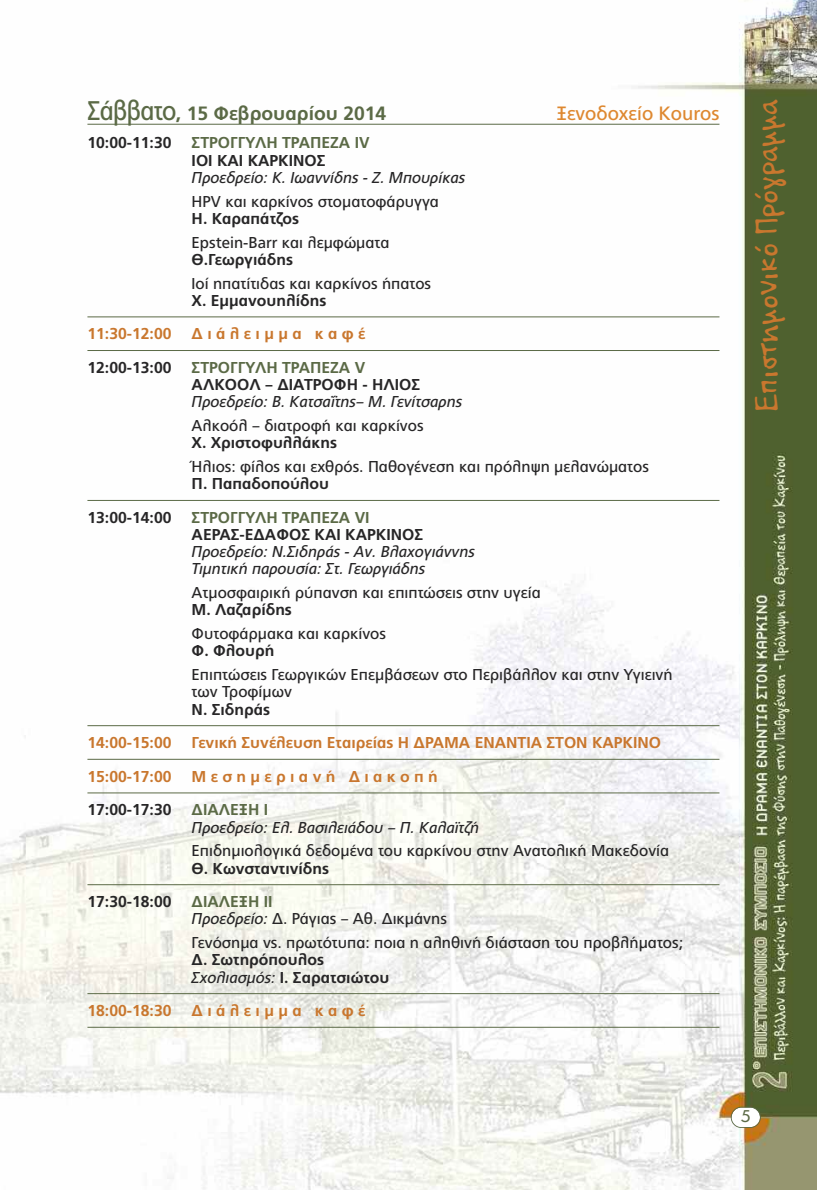
<style>
.page{position:relative;width:817px;height:1190px;background:#fff}
.page>*{position:absolute;margin:0;border:0;box-sizing:border-box;transform-origin:0 0}
.t1{font:300 35px "PF Papernote";color:#c9772e}
.t2{font:700 19.25px "PF Catalog";color:#5b6a46}
.t3{font:19.25px "PF Catalog";color:#de8830}
.t4{font:15.75px/17.2px "PF Catalog";color:#272627}
.t5{font:700 15.75px/17.2px "PF Catalog";color:#272627}
.t6{font:italic 15.75px/17.2px "PF Catalog";color:#272627}
.t7{font:700 15.75px "PF Catalog";color:#c9772e}
.t8{font:700 15.75px "PF Catalog";color:#5b6a46}
.t9{font:700 15.75px "PF Catalog";letter-spacing:.28em;color:#c9772e}
.t10{font:15.75px "Art Futur H Medium";color:#5b6a46}
.s1{font-weight:400;font-size:26.95px}
.s2{font-weight:700;color:#5b6a46}
.s3{font-style:italic}
.s4{font-weight:400;font-style:italic}
</style>
<div class="page">
<img style="left:0;top:0;width:817px;height:1189px">
<div style="left:731px;top:1107px;width:29px;height:19px;background:#fff;border-radius:10px"></div>
<div style="left:731px;top:1106px;width:30px;height:21px;border:2px solid #5b6a46;border-radius:11px"></div>
<hr style="left:87px;top:124px;width:632px;height:1px;background:#5b6a46">
<hr style="left:87px;top:316px;width:632px;height:1px;background:#5b6a46">
<hr style="left:87px;top:350px;width:632px;height:1px;background:#5b6a46">
<hr style="left:87px;top:500px;width:632px;height:1px;background:#5b6a46">
<hr style="left:87px;top:725px;width:632px;height:1px;background:#5b6a46">
<hr style="left:87px;top:758px;width:632px;height:1px;background:#5b6a46">
<hr style="left:87px;top:792px;width:632px;height:1px;background:#5b6a46">
<hr style="left:87px;top:884px;width:632px;height:1px;background:#5b6a46">
<hr style="left:87px;top:992px;width:632px;height:1px;background:#5b6a46">
<hr style="left:87px;top:1026px;width:632px;height:1px;background:#5b6a46">
<p class="t2" style="left:87px;top:102px;width:300px"><span class="s1">Σάββατο</span>, 15 Φεβρουαρίου 2014</p>
<p class="t3" style="left:556px;top:102px;width:164px">Ξενοδοχείο Kouros</p>
<p class="t5" style="left:87px;top:134px;width:86px">10:00-11:30</p>
<p class="t8" style="left:192px;top:134px;width:179px">ΣΤΡΟΓΓΥΛΗ ΤΡΑΠΕΖΑ ΙV</p>
<p class="t5" style="left:192px;top:152px;width:135px">ΙΟΙ ΚΑΙ ΚΑΡΚΙΝΟΣ</p>
<p class="t6" style="left:192px;top:169px;width:275px">Προεδρείο: Κ. Ιωαννίδης - Ζ. Μπουρίκας</p>
<p class="t4" style="left:192px;top:193px;width:249px">HPV και καρκίνος στοµατοφάρυγγα</p>
<p class="t5" style="left:192px;top:210px;width:109px">Η. Καραπάτζος</p>
<p class="t4" style="left:192px;top:234px;width:199px">Epstein-Barr και λεµφώµατα</p>
<p class="t5" style="left:192px;top:251px;width:103px">Θ.Γεωργιάδης</p>
<p class="t4" style="left:192px;top:274px;width:241px">Ιοί ηπατίτιδας και καρκίνος ήπατος</p>
<p class="t5" style="left:192px;top:292px;width:136px">Χ. Εµµανουηλίδης</p>
<p class="t7" style="left:87px;top:324px;width:86px">11:30-12:00</p>
<p class="t9" style="left:192px;top:324px;width:175px">∆ιάλειµµα καφέ</p>
<p class="t5" style="left:87px;top:359px;width:86px">12:00-13:00</p>
<p class="t8" style="left:192px;top:358px;width:175px">ΣΤΡΟΓΓΥΛΗ ΤΡΑΠΕΖΑ V</p>
<p class="t5" style="left:192px;top:376px;width:230px">ΑΛΚΟΟΛ – ∆ΙΑΤΡΟΦΗ - ΗΛΙΟΣ</p>
<p class="t6" style="left:192px;top:393px;width:272px">Προεδρείο: Β. Κατσαΐτης– Μ. Γενίτσαρης</p>
<p class="t4" style="left:192px;top:417px;width:233px">Αλκοόλ – διατροφή και καρκίνος</p>
<p class="t5" style="left:192px;top:434px;width:147px">Χ. Χριστοφυλλάκης</p>
<p class="t4" style="left:192px;top:458px;width:459px">Ήλιος: φίλος και εχθρός. Παθογένεση και πρόληψη µελανώµατος</p>
<p class="t5" style="left:192px;top:475px;width:139px">Π. Παπαδοπούλου</p>
<p class="t5" style="left:87px;top:509px;width:86px">13:00-14:00</p>
<p class="t8" style="left:192px;top:508px;width:179px">ΣΤΡΟΓΓΥΛΗ ΤΡΑΠΕΖΑ VI</p>
<p class="t5" style="left:192px;top:526px;width:233px">ΑΕΡΑΣ-Ε∆ΑΦΟΣ ΚΑΙ ΚΑΡΚΙΝΟΣ</p>
<p class="t6" style="left:192px;top:543px;width:285px">Προεδρείο: Ν.Σιδηράς - Αν. Βλαχογιάννης<br>Τιµητική παρουσία: Στ. Γεωργιάδης</p>
<p class="t4" style="left:192px;top:584px;width:351px">Ατµοσφαιρική ρύπανση και επιπτώσεις στην υγεία</p>
<p class="t5" style="left:192px;top:601px;width:102px">Μ. Λαζαρίδης</p>
<p class="t4" style="left:192px;top:625px;width:196px">Φυτοφάρµακα και καρκίνος</p>
<p class="t5" style="left:192px;top:642px;width:84px">Φ. Φλουρή</p>
<p class="t4" style="left:192px;top:666px;width:482px">Επιπτώσεις Γεωργικών Επεµβάσεων στο Περιβάλλον και στην Υγιεινή των Τροφίµων</p>
<p class="t5" style="left:192px;top:700px;width:80px">Ν. Σιδηράς</p>
<p class="t7" style="left:87px;top:733px;width:86px">14:00-15:00</p>
<p class="t7" style="left:192px;top:733px;width:471px">Γενική Συνέλευση Εταιρείας Η ∆ΡΑΜΑ ΕΝΑΝΤΙΑ ΣΤΟΝ ΚΑΡΚΙΝΟ</p>
<p class="t7" style="left:87px;top:766px;width:86px">15:00-17:00</p>
<p class="t9" style="left:192px;top:766px;width:248px">Μεσηµεριανή ∆ιακοπή</p>
<p class="t5" style="left:87px;top:801px;width:86px">17:00-17:30</p>
<p class="t8" style="left:192px;top:800px;width:78px">∆ΙΑΛΕΞΗ Ι</p>
<p class="t6" style="left:192px;top:818px;width:289px">Προεδρείο: Ελ. Βασιλειάδου – Π. Καλαϊτζή</p>
<p class="t4" style="left:192px;top:842px;width:479px">Επιδηµιολογικά δεδοµένα του καρκίνου στην Ανατολική Μακεδονία</p>
<p class="t5" style="left:192px;top:859px;width:139px">Θ. Κωνσταντινίδης</p>
<p class="t5" style="left:87px;top:892px;width:86px">17:30-18:00</p>
<p class="t4" style="left:192px;top:893px;width:257px"><span class="s2">∆ΙΑΛΕΞΗ ΙI<br></span><span class="s3">Προεδρείο:</span> ∆. Ράγιας – Αθ. ∆ικµάνης</p>
<p class="t4" style="left:192px;top:934px;width:493px">Γενόσηµα vs. πρωτότυπα: ποια η αληθινή διάσταση του προβλήµατος;</p>
<p class="t5" style="left:192px;top:951px;width:199px">∆. Σωτηρόπουλος<br><span class="s4">Σχολιασµός:</span> Ι. Σαρατσιώτου</p>
<p class="t7" style="left:87px;top:1001px;width:86px">18:00-18:30</p>
<p class="t9" style="left:192px;top:1001px;width:175px">∆ιάλειµµα καφέ</p>
<h1 class="t1" style="left:749px;top:412px;width:314px;rotate:-90deg">Επιστηµονικό Πρόγραµµα</h1>
<p class="t10" style="left:741px;top:1107px;width:11px">5</p>
</div>
